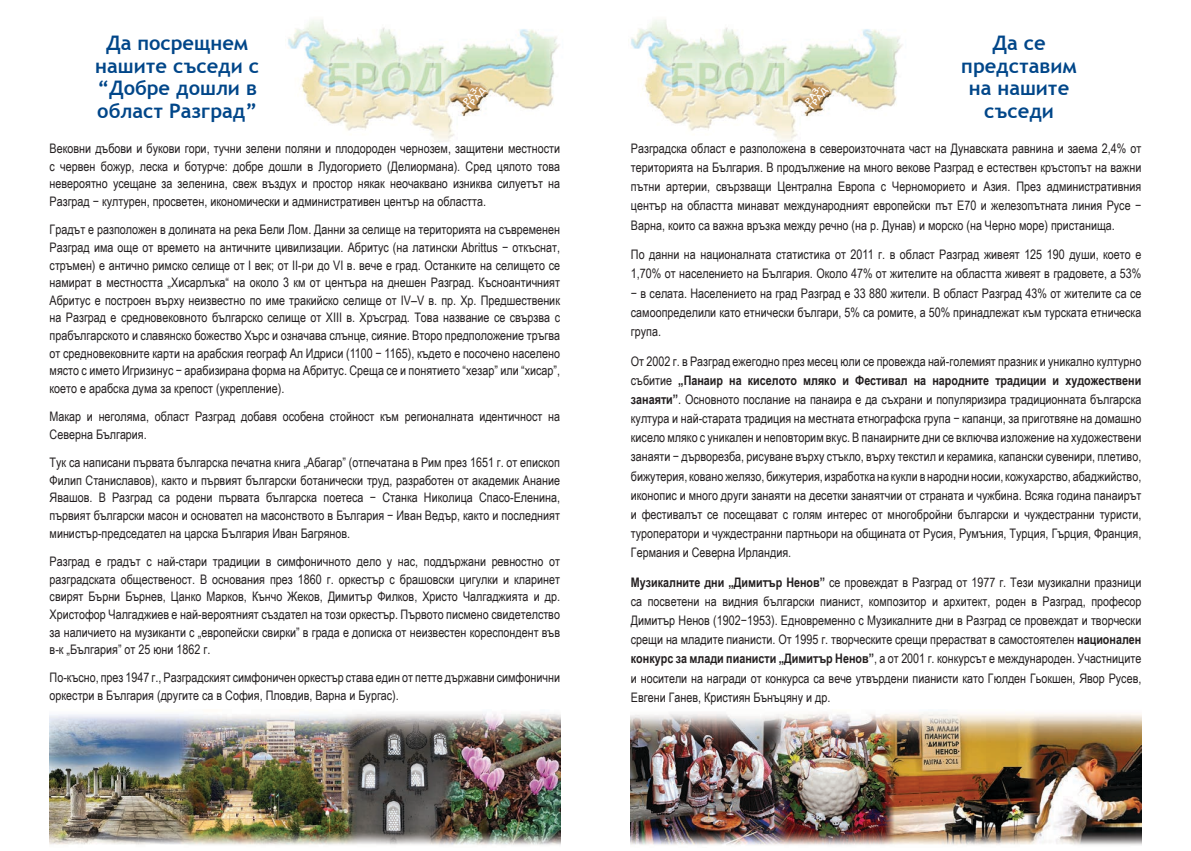
<style>
.page{position:relative;width:1191px;height:851px;background:#fff}
.page>*{position:absolute;margin:0;border:0;box-sizing:border-box;transform-origin:0 0}
.t1{font:700 20px/22.5px "Trebuchet MS";color:#004689;text-align:center}
.t2{font:13.12px/19.1px "Arial Narrow";color:#231f20;text-align:justify}
.t3{font:700 8px/6.2px "Trebuchet MS";color:#fff;scale:1.25 1}
.s1{font-weight:700}
</style>
<div class="page">
<img style="left:288px;top:19px;width:272px;height:124px">
<img style="left:631px;top:19px;width:272px;height:124px">
<img style="left:50px;top:713px;width:510px;height:132px">
<img style="left:631px;top:713px;width:510px;height:132px">
<h1 class="t1" style="left:95px;top:32px;width:165px">Да посрещнем нашите съседи с “Добре дошли в област Разград”</h1>
<h1 class="t1" style="left:961px;top:32px;width:117px">Да се представим нa нашите съседи</h1>
<p class="t3" style="left:461px;top:103px;width:25px;rotate:-52deg">РАЗ-<br>ГРАД</p>
<p class="t3" style="left:803px;top:103px;width:25px;rotate:-52deg">РАЗ-<br>ГРАД</p>
<p class="t2" style="left:50px;top:139px;width:512px;line-height:17.6px">Вековни дъбови и букови гори, тучни зелени поляни и плодороден чернозем, защитени местности с червен божур, леска и ботурче: добре дошли в Лудогорието (Делиормана). Сред цялото това невероятно усещане за зеленина, свеж въздух и простор някак неочаквано изниква силуетът на Разград − културен, просветен, икономически и административен център на областта.</p>
<p class="t2" style="left:50px;top:220px;width:512px;line-height:17.6px">Градът е разположен в долината на река Бели Лом. Данни за селище на територията на съвременен Разград има още от времето на античните цивилизации. Абритус (на латински Abrittus − откъснат, стръмен) е антично римско селище от I век; от II-ри до VI в. вече е град. Останките на селището се намират в местността „Хисарлъка“ на около 3 км от центъра на днешен Разград. Късноантичният Абритус е построен върху неизвестно по име тракийско селище от IV–V в. пр. Хр. Предшественик на Разград е средновековното българско селище от XIII в. Хръсград. Това название се свързва с прабългарското и славянско божество Хърс и означава слънце, сияние. Второ предположение тръгва от средновековните карти на арабския географ Ал Идриси (1100 − 1165), където е посочено населено място с името Игризинус − арабизирана форма на Абритус. Среща се и понятието “хезар” или “хисар”, което е арабска дума за крепост (укрепление).</p>
<p class="t2" style="left:50px;top:407px;width:512px;line-height:17.6px">Макар и неголяма, област Разград добавя особена стойност към регионалната идентичност на<br>Северна България.</p>
<p class="t2" style="left:50px;top:453px;width:512px;line-height:17.6px">Тук са написани първата българска печатна книга „Абагар” (отпечатана в Рим през 1651 г. от епископ Филип Станиславов), както и първият български ботанически труд, разработен от академик Анание Явашов. В Разград са родени първата българска поетеса − Станка Николица Спасо-Еленина, първият български масон и основател на масонството в България − Иван Ведър, както и последният министър-председател на царска България Иван Багрянов.</p>
<p class="t2" style="left:50px;top:552px;width:512px;line-height:17.6px">Разград е градът с най-стари традиции в симфоничното дело у нас, поддържани ревностно от разградската общественост. В основания през 1860 г. оркестър с брашовски цигулки и кларинет свирят Бърни Бърнев, Цанко Марков, Кънчо Жеков, Димитър Филков, Христо Чалгаджията и др.<br>Христофор Чалгаджиев е най-вероятният създател на този оркестър. Първото писмено свидетелство за наличието на музиканти с „европейски свирки” в града е дописка от неизвестен кореспондент във в-к „България” от 25 юни 1862 г.</p>
<p class="t2" style="left:50px;top:668px;width:512px;line-height:17.6px">По-късно, през 1947 г., Разградският симфоничен оркестър става един от петте държавни симфонични оркестри в България (другите са в София, Пловдив, Варна и Бургас).</p>
<p class="t2" style="left:631px;top:138px;width:512px">Разградска област е разположена в североизточната част на Дунавската равнина и заема 2,4% от територията на България. В продължение на много векове Разград е естествен кръстопът на важни пътни артерии, свързващи Централна Европа с Черноморието и Азия. През административния център на областта минават международният европейски път Е70 и железопътната линия Русе − Варна, които са важна връзка между речно (на р. Дунав) и морско (на Черно море) пристанища.</p>
<p class="t2" style="left:631px;top:244px;width:512px">По данни на националната статистика от 2011 г. в област Разград живеят 125 190 души, което е 1,70% от населението на България. Около 47% от жителите на областта живеят в градовете, а 53% − в селата. Населението на град Разград е 33 880 жители. В област Разград 43% от жителите са се самоопределили като етнически българи, 5% са ромите, а 50% принадлежат към турската етническа група.</p>
<p class="t2" style="left:631px;top:351px;width:512px">От 2002 г. в Разград ежегодно през месец юли се провежда най-големият празник и уникално културно събитие <span class="s1">„Панаир на киселото мляко и Фестивал на народните традиции и художествени занаяти”</span>. Основното послание на панаира е да съхрани и популяризира традиционната българска култура и най-старата традиция на местната етнографска група − капанци, за приготвяне на домашно кисело мляко с уникален и неповторим вкус. В панаирните дни се включва изложение на художествени занаяти − дърворезба, рисуване върху стъкло, върху текстил и керамика, капански сувенири, плетиво, бижутерия, ковано желязо, бижутерия, изработка на кукли в народни носии, кожухарство, абаджийство, иконопис и много други занаяти на десетки занаятчии от страната и чужбина. Всяка година панаирът и фестивалът се посещават с голям интерес от многобройни български и чуждестранни туристи, туроператори и чуждестранни партньори на общината от Русия, Румъния, Турция, Гърция, Франция, Германия и Северна Ирландия.</p>
<p class="t2" style="left:631px;top:572px;width:512px"><span class="s1">Музикалните дни „Димитър Ненов”</span> се провеждат в Разград от 1977 г. Тези музикални празници са посветени на видния български пианист, композитор и архитект, роден в Разград, професор Димитър Ненов (1902−1953). Едновременно с Музикалните дни в Разград се провеждат и творчески срещи на младите пианисти. От 1995 г. творческите срещи прерастват в самостоятелен <span class="s1">национален конкурс за млади пианисти „Димитър Ненов”</span>, а от 2001 г. конкурсът е международен. Участниците и носители на награди от конкурса са вече утвърдени пианисти като Гюлден Гьокшен, Явор Русев, Евгени Ганев, Кристиян Бънъцяну и др.</p>
</div>
